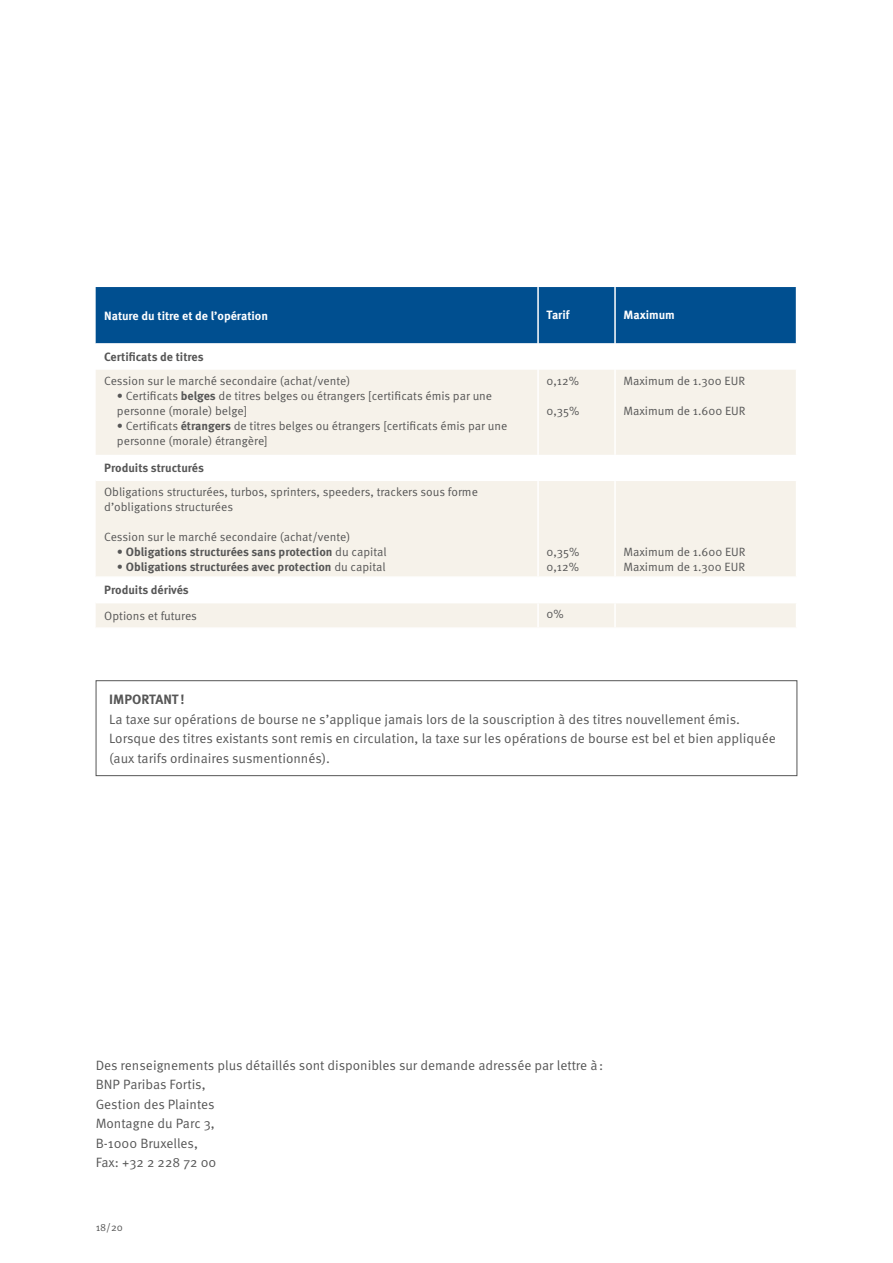
<style>
.page{position:relative;width:893px;height:1263px;background:#fff}
.page>*{position:absolute;margin:0;border:0;box-sizing:border-box;transform-origin:0 0}
.t1{font:13.5px/19.5px "Meta OT Norm";color:#565656}
.t2{font:700 13.5px "Meta OT";color:#565656}
.t3{font:12px/15px "Meta OT Norm";color:#565656}
.t4{font:700 12px "Meta OT";color:#565656}
.t5{font:700 12px "Meta OT";color:#fff}
.t6{font:10.5px "Meta OT Norm";color:#565656}
.s1{font-family:"Meta OT";font-weight:700}
.s2{font-family:"Meta OT Norm";font-weight:400}
</style>
<div class="page">
<svg style="left:96px;top:370px;width:700px;height:257px;fill:#f6f2ea"></svg>
<hr style="left:537px;top:370px;width:2px;height:85px;background:#fff">
<hr style="left:537px;top:455px;width:2px;height:25px;background:#fff">
<div style="left:96px;top:287px;width:700px;height:57px;background:#004f90"></div>
<hr style="left:614px;top:370px;width:2px;height:85px;background:#fff">
<hr style="left:614px;top:455px;width:2px;height:25px;background:#fff">
<hr style="left:96px;top:480px;width:442px;height:1px;background:#fff">
<hr style="left:538px;top:480px;width:77px;height:1px;background:#fff">
<hr style="left:537px;top:481px;width:2px;height:95px;background:#fff">
<hr style="left:615px;top:480px;width:182px;height:1px;background:#fff">
<hr style="left:614px;top:481px;width:2px;height:95px;background:#fff">
<hr style="left:96px;top:576px;width:442px;height:2px;background:#fff">
<hr style="left:538px;top:576px;width:77px;height:2px;background:#fff">
<hr style="left:537px;top:578px;width:2px;height:24px;background:#fff">
<hr style="left:615px;top:576px;width:182px;height:2px;background:#fff">
<hr style="left:614px;top:578px;width:2px;height:24px;background:#fff">
<hr style="left:96px;top:602px;width:442px;height:1px;background:#fff">
<hr style="left:538px;top:602px;width:77px;height:1px;background:#fff">
<hr style="left:537px;top:603px;width:2px;height:24px;background:#fff">
<hr style="left:615px;top:602px;width:182px;height:1px;background:#fff">
<hr style="left:614px;top:603px;width:2px;height:24px;background:#fff">
<hr style="left:537px;top:287px;width:2px;height:56px;background:#fff">
<hr style="left:614px;top:287px;width:2px;height:56px;background:#fff">
<div style="left:96px;top:680px;width:701px;height:96px;border:1px solid #565656"></div>
<p class="t5" style="left:104px;top:308px;width:165px">Nature du titre et de l’opération</p>
<p class="t5" style="left:547px;top:307px;width:25px">Tarif</p>
<p class="t5" style="left:623px;top:307px;width:53px">Maximum</p>
<p class="t4" style="left:104px;top:349px;width:101px">Certificats de titres</p>
<p class="t3" style="left:104px;top:374px;width:248px">Cession sur le marché secondaire (achat/vente)</p>
<p class="t3" style="left:117px;top:389px;width:377px">• Certificats <span class="s1">belges</span> de titres belges ou étrangers [certificats émis par une personne (morale) belge]</p>
<p class="t3" style="left:117px;top:419px;width:392px">• Certificats <span class="s1">étrangers</span> de titres belges ou étrangers [certificats émis par une personne (morale) étrangère]</p>
<p class="t3" style="left:623px;top:374px;width:123px">Maximum de 1.300 EUR</p>
<p class="t3" style="left:623px;top:404px;width:124px">Maximum de 1.600 EUR</p>
<p class="t3" style="left:547px;top:374px;width:34px">0,12%</p>
<p class="t3" style="left:547px;top:404px;width:34px">0,35%</p>
<p class="t4" style="left:104px;top:460px;width:101px">Produits structurés</p>
<p class="t3" style="left:104px;top:484px;width:375px">Obligations structurées, turbos, sprinters, speeders, trackers sous forme d’obligations structurées</p>
<p class="t3" style="left:104px;top:529px;width:248px">Cession sur le marché secondaire (achat/vente)</p>
<p class="t4" style="left:117px;top:544px;width:271px"><span class="s2">•</span> Obligations structurées sans protection <span class="s2">du capital</span></p>
<p class="t4" style="left:117px;top:559px;width:270px"><span class="s2">•</span> Obligations structurées avec protection <span class="s2">du capital</span></p>
<p class="t3" style="left:547px;top:544px;width:34px">0,35%<br>0,12%</p>
<p class="t3" style="left:623px;top:544px;width:124px">Maximum de 1.600 EUR<br>Maximum de 1.300 EUR</p>
<p class="t4" style="left:104px;top:583px;width:86px">Produits dérivés</p>
<p class="t3" style="left:104px;top:608px;width:94px">Options et futures</p>
<p class="t3" style="left:547px;top:606px;width:19px">0%</p>
<p class="t2" style="left:109px;top:691px;width:77px">IMPORTANT!</p>
<p class="t1" style="left:109px;top:709px;width:668px">La taxe sur opérations de bourse ne s’applique jamais lors de la souscription à des titres nouvellement émis.<br>Lorsque des titres existants sont remis en circulation, la taxe sur les opérations de bourse est bel et bien appliquée (aux tarifs ordinaires susmentionnés).</p>
<p class="t1" style="left:96px;top:1055px;width:509px">Des renseignements plus détaillés sont disponibles sur demande adressée par lettre à:<br>BNP Paribas Fortis,<br>Gestion des Plaintes<br>Montagne du Parc 3,<br>B-1000 Bruxelles,<br>Fax: +32 2 228 72 00</p>
<p class="t6" style="left:96px;top:1220px;width:29px">18/20</p>
</div>
